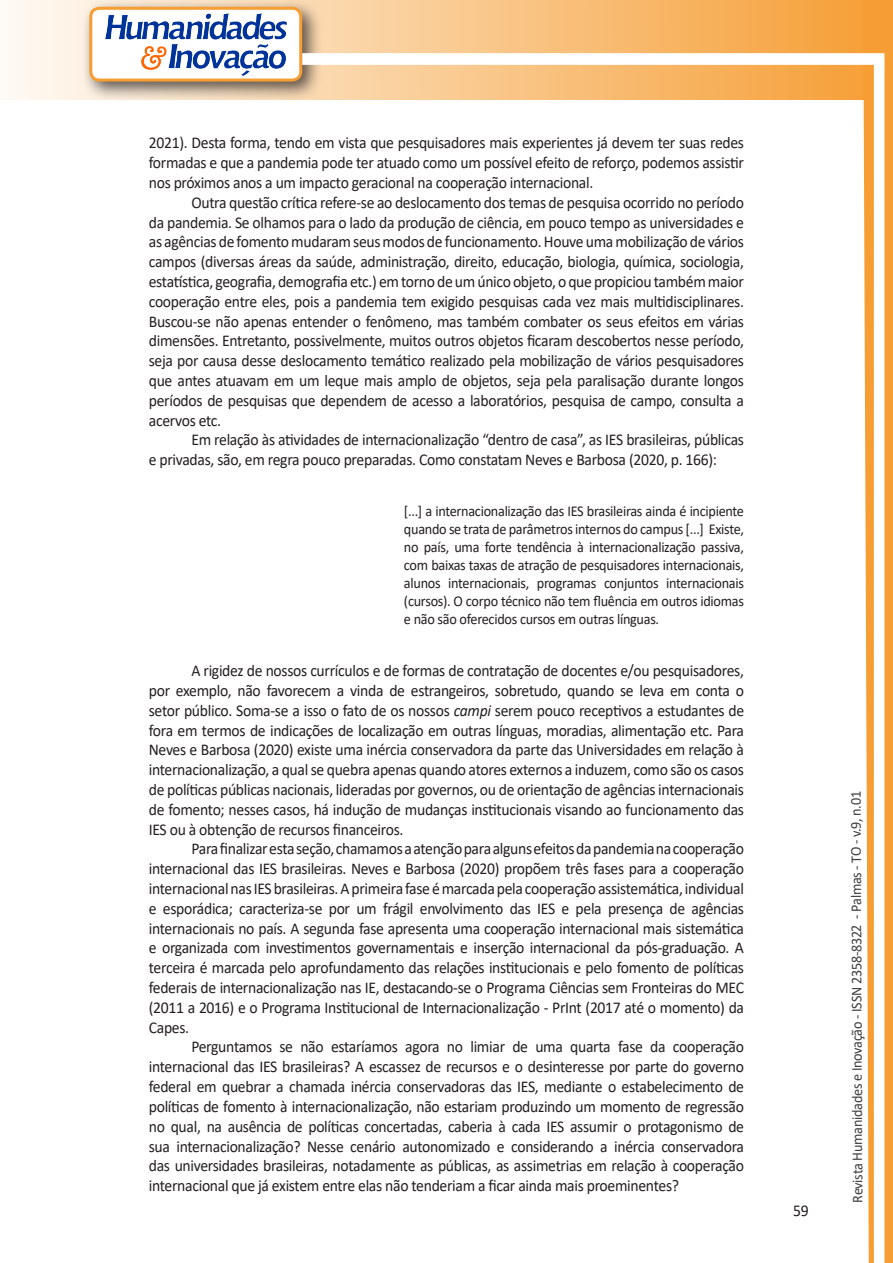
<style>
.page{position:relative;width:893px;height:1263px;background:#fff}
.page>*{position:absolute;margin:0;border:0;box-sizing:border-box;transform-origin:0 0}
.texto{font:16.5px/19.8px "Calibri";letter-spacing:-.02em;color:#231f20;text-align:justify;scale:.95 1}
.citacao{font:15px/18px "Calibri";letter-spacing:-.02em;color:#231f20;text-align:justify;scale:.95 1}
.t1{font:15px "Calibri";letter-spacing:-.025em;color:#3e3e3f;scale:.95 1}
.s1{font-style:italic}
</style>
<div class="page">
<svg style="left:5px;top:0;width:858px;height:100px;background:#f9c484"></svg>
<div style="left:81px;top:0;width:241px;height:102px;background:#231f20;opacity:.75"></div>
<div style="left:91px;top:8px;width:210px;height:72px;background:#fff;border-radius:9px"></div>
<div style="left:89px;top:7px;width:213px;height:75px;border:3px solid #f69e34;border-radius:9px"></div>
<div style="left:302px;top:53px;width:582px;height:12px;background:#fff;border:2px solid #fff"></div>
<svg style="left:863px;top:0;width:30px;height:1263px"></svg>
<img style="left:105px;top:13px;width:181px;height:62px">
<p class="texto" style="left:149px;top:133px;width:628px">2021). Desta forma, tendo em vista que pesquisadores mais experientes já devem ter suas redes formadas e que a pandemia pode ter atuado como um possível efeito de reforço, podemos assistir nos próximos anos a um impacto geracional na cooperação internacional.</p>
<p class="texto" style="left:149px;top:192px;width:628px;text-indent:43px">Outra questão crítica refere-se ao deslocamento dos temas de pesquisa ocorrido no período da pandemia. Se olhamos para o lado da produção de ciência, em pouco tempo as universidades e as agências de fomento mudaram seus modos de funcionamento. Houve uma mobilização de vários campos (diversas áreas da saúde, administração, direito, educação, biologia, química, sociologia, estatística, geografia, demografia etc.) em torno de um único objeto, o que propiciou também maior cooperação entre eles, pois a pandemia tem exigido pesquisas cada vez mais multidisciplinares.<br>Buscou-se não apenas entender o fenômeno, mas também combater os seus efeitos em várias dimensões. Entretanto, possivelmente, muitos outros objetos ficaram descobertos nesse período, seja por causa desse deslocamento temático realizado pela mobilização de vários pesquisadores que antes atuavam em um leque mais amplo de objetos, seja pela paralisação durante longos períodos de pesquisas que dependem de acesso a laboratórios, pesquisa de campo, consulta a acervos etc.</p>
<p class="texto" style="left:149px;top:430px;width:628px;text-indent:43px">Em relação às atividades de internacionalização “dentro de casa”, as IES brasileiras, públicas e privadas, são, em regra pouco preparadas. Como constatam Neves e Barbosa (2020, p. 166):</p>
<p class="citacao" style="left:404px;top:501px;width:359px">[...] a internacionalização das IES brasileiras ainda é incipiente quando se trata de parâmetros internos do campus [...] Existe, no país, uma forte tendência à internacionalização passiva, com baixas taxas de atração de pesquisadores internacionais, alunos internacionais, programas conjuntos internacionais (cursos). O corpo técnico não tem fluência em outros idiomas e não são oferecidos cursos em outras línguas.</p>
<p class="texto" style="left:149px;top:660px;width:628px;text-indent:43px">A rigidez de nossos currículos e de formas de contratação de docentes e/ou pesquisadores, por exemplo, não favorecem a vinda de estrangeiros, sobretudo, quando se leva em conta o setor público. Soma-se a isso o fato de os nossos <span class="s1">campi</span> serem pouco receptivos a estudantes de fora em termos de indicações de localização em outras línguas, moradias, alimentação etc. Para Neves e Barbosa (2020) existe uma inércia conservadora da parte das Universidades em relação à internacionalização, a qual se quebra apenas quando atores externos a induzem, como são os casos de políticas públicas nacionais, lideradas por governos, ou de orientação de agências internacionais de fomento; nesses casos, há indução de mudanças institucionais visando ao funcionamento das IES ou à obtenção de recursos financeiros.</p>
<p class="texto" style="left:149px;top:839px;width:628px;text-indent:43px">Para finalizar esta seção, chamamos a atenção para alguns efeitos da pandemia na cooperação internacional das IES brasileiras. Neves e Barbosa (2020) propõem três fases para a cooperação internacional nas IES brasileiras. A primeira fase é marcada pela cooperação assistemática, individual e esporádica; caracteriza-se por um frágil envolvimento das IES e pela presença de agências internacionais no país. A segunda fase apresenta uma cooperação internacional mais sistemática e organizada com investimentos governamentais e inserção internacional da pós-graduação. A terceira é marcada pelo aprofundamento das relações institucionais e pelo fomento de políticas federais de internacionalização nas IE, destacando-se o Programa Ciências sem Fronteiras do MEC (2011 a 2016) e o Programa Institucional de Internacionalização - PrInt (2017 até o momento) da Capes.</p>
<p class="texto" style="left:149px;top:1037px;width:628px;text-indent:43px">Perguntamos se não estaríamos agora no limiar de uma quarta fase da cooperação internacional das IES brasileiras? A escassez de recursos e o desinteresse por parte do governo federal em quebrar a chamada inércia conservadoras das IES, mediante o estabelecimento de políticas de fomento à internacionalização, não estariam produzindo um momento de regressão no qual, na ausência de políticas concertadas, caberia à cada IES assumir o protagonismo de sua internacionalização? Nesse cenário autonomizado e considerando a inércia conservadora das universidades brasileiras, notadamente as públicas, as assimetrias em relação à cooperação internacional que já existem entre elas não tenderiam a ficar ainda mais proeminentes?</p>
<p class="texto" style="left:793px;top:1200px;width:18px">59</p>
<p class="t1" style="left:846px;top:1203px;width:435px;rotate:-90deg">Revista Humanidades e Inovação - ISSN 2358-8322 - Palmas - TO - v.9, n.01</p>
</div>
